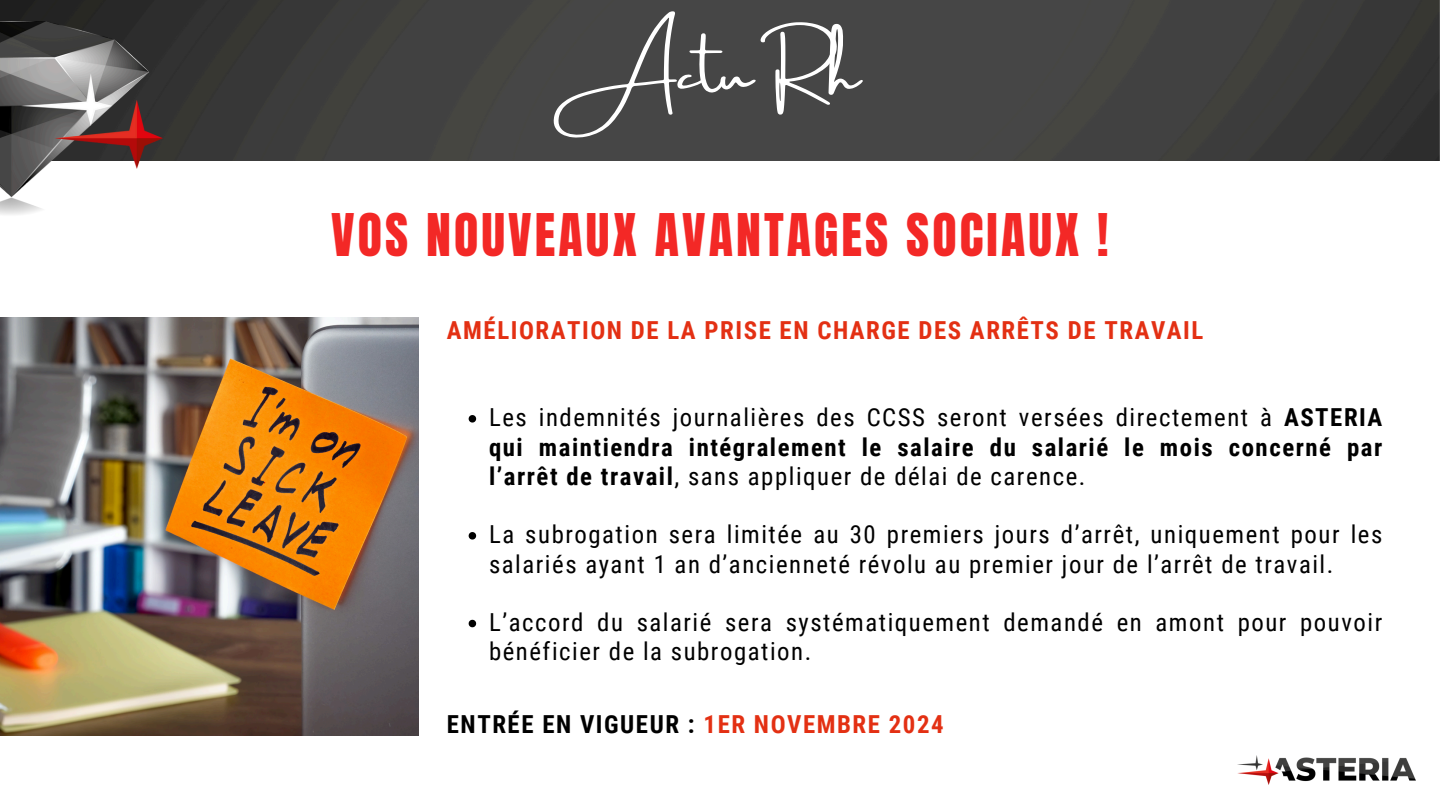
<style>
.page{position:relative;width:1440px;height:810px;background:#fff}
.page>*{position:absolute;margin:0;border:0;box-sizing:border-box;transform-origin:0 0}
.t1{font:56px "Amsterdam Three";color:#fff}
.t2{font:50px "Anton";letter-spacing:.06em;color:#f32826}
.t3{font:24.8px/29.2px "Roboto Condensed";letter-spacing:.06em;color:#000}
.t4{font:700 24.8px "Roboto Condensed";letter-spacing:.065em;color:#e33013}
.t5{font:700 24.8px "Roboto Condensed";letter-spacing:.065em;color:#000}
.s1{font-weight:700}
.s2{color:#e33013}
</style>
<div class="page">
<img style="left:1238px;top:756px;width:177px;height:29px">
<img style="left:0;top:0;width:1440px;height:160px">
<img style="left:0;top:21px;width:163px;height:194px">
<img style="left:0;top:318px;width:419px;height:417px">
<svg style="left:469px;top:415px;width:7px;height:8px"></svg>
<svg style="left:469px;top:532px;width:7px;height:8px"></svg>
<svg style="left:469px;top:620px;width:7px;height:7px"></svg>
<h2 class="t1" style="left:580px;top:42px;width:281px">Actu Rh</h2>
<h3 class="t2" style="left:331px;top:199px;width:779px">VOS NOUVEAUX AVANTAGES SOCIAUX !</h3>
<p class="t4" style="left:447px;top:316px;width:758px">AMÉLIORATION DE LA PRISE EN CHARGE DES ARRÊTS DE TRAVAIL</p>
<p class="t3" style="left:489px;top:403px;width:895px;text-align:justify">Les indemnités journalières des CCSS seront versées directement à <span class="s1">ASTERIA qui maintiendra intégralement le salaire du salarié le mois concerné par l’arrêt de travail</span>, sans appliquer de délai de carence.</p>
<p class="t3" style="left:489px;top:520px;width:895px">La subrogation sera limitée au 30 premiers jours d’arrêt, uniquement pour les salariés ayant 1 an d’ancienneté révolu au premier jour de l’arrêt de travail.</p>
<h3 class="t3" style="left:489px;top:608px;width:895px">L’accord du salarié sera systématiquement demandé en amont pour pouvoir bénéficier de la subrogation.</h3>
<p class="t5" style="left:447px;top:710px;width:498px">ENTRÉE EN VIGUEUR : <span class="s2">1ER NOVEMBRE 2024</span></p>
</div>
